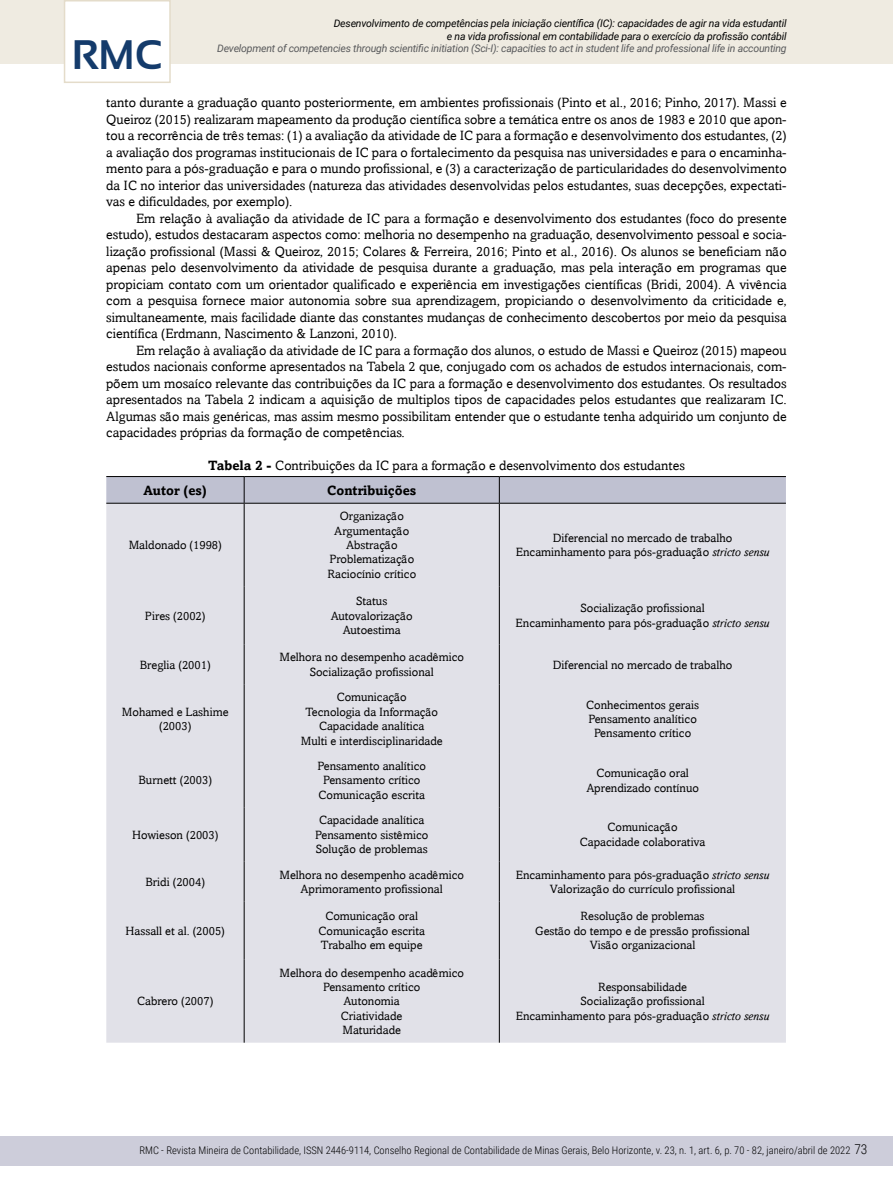
<style>
.page{position:relative;width:893px;height:1191px;background:#fff}
.page>*{position:absolute;margin:0;border:0;box-sizing:border-box;transform-origin:0 0}
.t1{font:700 41.25px "Sansation";color:#143b6b}
.t2{font:13.5px/16.5px "Amasis";color:#000;text-align:justify}
.t3{font:700 13.5px "Amasis";color:#000}
.t4{font:300 13.5px "Roboto Condensed";color:#000}
.t5{font:12px/14.4px "Amasis";color:#000;text-align:center}
.t6{font:italic 10.5px/12.6px "Roboto";letter-spacing:-.015em;color:#000;text-align:right}
.t7{font:300 10.5px "Roboto Condensed";color:#000}
.t8{font:italic 10.5px "Roboto";letter-spacing:-.02em;color:#58595b}
.s1{font-weight:700}
.s2{font-style:italic}
</style>
<div class="page">
<div style="left:0;top:1135px;width:893px;height:30px;background:#cdcdda"></div>
<div style="left:0;top:0;width:893px;height:64px;background:#efebe1"></div>
<div style="left:64px;top:0;width:107px;height:83px;background:#fff;border:2px solid #e4dcca"></div>
<div style="left:106px;top:504px;width:680px;height:538px;background:#e1e1e8"></div>
<hr style="left:244px;top:503px;width:1px;height:83px;background:#000">
<hr style="left:244px;top:586px;width:1px;height:58px;background:#000">
<hr style="left:244px;top:644px;width:1px;height:40px;background:#000">
<hr style="left:244px;top:684px;width:1px;height:69px;background:#000">
<hr style="left:244px;top:753px;width:1px;height:54px;background:#000">
<hr style="left:244px;top:807px;width:1px;height:54px;background:#000">
<hr style="left:244px;top:861px;width:1px;height:40px;background:#000">
<hr style="left:244px;top:901px;width:1px;height:58px;background:#000">
<hr style="left:244px;top:959px;width:1px;height:83px;background:#000">
<hr style="left:499px;top:503px;width:1px;height:83px;background:#000">
<hr style="left:499px;top:586px;width:1px;height:58px;background:#000">
<hr style="left:499px;top:644px;width:1px;height:40px;background:#000">
<hr style="left:499px;top:684px;width:1px;height:69px;background:#000">
<hr style="left:499px;top:753px;width:1px;height:54px;background:#000">
<hr style="left:499px;top:807px;width:1px;height:54px;background:#000">
<hr style="left:499px;top:861px;width:1px;height:40px;background:#000">
<hr style="left:499px;top:901px;width:1px;height:58px;background:#000">
<hr style="left:499px;top:959px;width:1px;height:83px;background:#000">
<hr style="left:244px;top:503px;width:255px;height:1px;background:#000">
<hr style="left:499px;top:503px;width:287px;height:1px;background:#000">
<svg style="left:106px;top:476px;width:680px;height:27px"></svg>
<hr style="left:106px;top:503px;width:138px;height:1px;background:#000">
<h1 class="t1" style="left:72px;top:32px;width:92px">RMC</h1>
<p class="t6" style="left:334px;top:17px;width:455px">Desenvolvimento de competências pela iniciação científica (IC): capacidades de agir na vida estudantil e na vida profissional em contabilidade para o exercício da profissão contábil</p>
<p class="t8" style="left:217px;top:41px;width:571px">Development of competencies through scientific initiation (Sci-I): capacities to act in student life and professional life in accounting</p>
<p class="t2" style="left:106px;top:94px;width:682px">tanto durante a graduação quanto posteriormente, em ambientes profissionais (Pinto et al., 2016; Pinho, 2017). Massi e Queiroz (2015) realizaram mapeamento da produção científica sobre a temática entre os anos de 1983 e 2010 que apon&shy;tou a recorrência de três temas: (1) a avaliação da atividade de IC para a formação e desenvolvimento dos estudantes, (2) a avaliação dos programas institucionais de IC para o fortalecimento da pesquisa nas universidades e para o encaminha&shy;mento para a pós-graduação e para o mundo profissional, e (3) a caracterização de particularidades do desenvolvimento da IC no interior das universidades (natureza das atividades desenvolvidas pelos estudantes, suas decepções, expectati&shy;vas e dificuldades, por exemplo).</p>
<p class="t2" style="left:106px;top:210px;width:682px;text-indent:30px">Em relação à avaliação da atividade de IC para a formação e desenvolvimento dos estudantes (foco do presente estudo), estudos destacaram aspectos como: melhoria no desempenho na graduação, desenvolvimento pessoal e socia&shy;lização profissional (Massi &amp; Queiroz, 2015; Colares &amp; Ferreira, 2016; Pinto et al., 2016). Os alunos se beneficiam não apenas pelo desenvolvimento da atividade de pesquisa durante a graduação, mas pela interação em programas que propiciam contato com um orientador qualificado e experiência em investigações científicas (Bridi, 2004). A vivência com a pesquisa fornece maior autonomia sobre sua aprendizagem, propiciando o desenvolvimento da criticidade e, simultaneamente, mais facilidade diante das constantes mudanças de conhecimento descobertos por meio da pesquisa científica (Erdmann, Nascimento &amp; Lanzoni, 2010).</p>
<p class="t2" style="left:106px;top:342px;width:682px;text-indent:30px">Em relação à avaliação da atividade de IC para a formação dos alunos, o estudo de Massi e Queiroz (2015) mapeou estudos nacionais conforme apresentados na Tabela 2 que, conjugado com os achados de estudos internacionais, com&shy;põem um mosaíco relevante das contribuições da IC para a formação e desenvolvimento dos estudantes. Os resultados apresentados na Tabela 2 indicam a aquisição de multiplos tipos de capacidades pelos estudantes que realizaram IC.<br>Algumas são mais genéricas, mas assim mesmo possibilitam entender que o estudante tenha adquirido um conjunto de capacidades próprias da formação de competências.</p>
<p class="t2" style="left:208px;top:457px;width:478px"><span class="s1">Tabela 2 -</span> Contribuições da IC para a formação e desenvolvimento dos estudantes</p>
<p class="t3" style="left:144px;top:482px;width:65px">Autor (es)</p>
<p class="t3" style="left:327px;top:482px;width:91px">Contribuições</p>
<p class="t5" style="left:129px;top:537px;width:95px">Maldonado (1998)</p>
<p class="t5" style="left:145px;top:608px;width:62px">Pires (2002)</p>
<p class="t5" style="left:327px;top:509px;width:90px">Organização<br>Argumentação<br>Abstração<br>Problematização<br>Raciocínio crítico</p>
<p class="t5" style="left:516px;top:530px;width:255px">Diferencial no mercado de trabalho<br>Encaminhamento para pós-graduação <span class="s2">stricto sensu</span></p>
<p class="t5" style="left:331px;top:594px;width:83px">Status<br>Autovalorização<br>Autoestima</p>
<p class="t5" style="left:516px;top:601px;width:255px">Socialização profissional<br>Encaminhamento para pós-graduação <span class="s2">stricto sensu</span></p>
<p class="t5" style="left:140px;top:657px;width:72px">Breglia (2001)</p>
<p class="t5" style="left:279px;top:650px;width:186px">Melhora no desempenho acadêmico<br>Socialização profissional</p>
<p class="t5" style="left:553px;top:657px;width:181px">Diferencial no mercado de trabalho</p>
<p class="t5" style="left:122px;top:704px;width:108px">Mohamed e Lashime (2003)</p>
<p class="t5" style="left:301px;top:690px;width:143px">Comunicação<br>Tecnologia da Informação<br>Capacidade analítica<br>Multi e interdisciplinaridade</p>
<p class="t5" style="left:586px;top:697px;width:114px">Conhecimentos gerais<br>Pensamento analítico<br>Pensamento crítico</p>
<p class="t5" style="left:138px;top:773px;width:75px">Burnett (2003)</p>
<p class="t5" style="left:132px;top:827px;width:88px">Howieson (2003)</p>
<p class="t5" style="left:318px;top:758px;width:110px">Pensamento analítico<br>Pensamento crítico<br>Comunicação escrita</p>
<p class="t5" style="left:586px;top:766px;width:114px">Comunicação oral<br>Aprendizado contínuo</p>
<p class="t5" style="left:315px;top:813px;width:115px">Capacidade analítica<br>Pensamento sistêmico<br>Solução de problemas</p>
<p class="t5" style="left:580px;top:820px;width:127px">Comunicação<br>Capacidade colaborativa</p>
<p class="t5" style="left:145px;top:874px;width:61px">Bridi (2004)</p>
<p class="t5" style="left:279px;top:867px;width:186px">Melhora no desempenho acadêmico<br>Aprimoramento profissional</p>
<p class="t5" style="left:516px;top:867px;width:255px">Encaminhamento para pós-graduação <span class="s2">stricto sensu<br></span>Valorização do currículo profissional</p>
<p class="t5" style="left:126px;top:923px;width:101px">Hassall et al. (2005)</p>
<p class="t5" style="left:318px;top:909px;width:108px">Comunicação oral<br>Comunicação escrita<br>Trabalho em equipe</p>
<p class="t5" style="left:535px;top:909px;width:216px">Resolução de problemas<br>Gestão do tempo e de pressão profissional<br>Visão organizacional</p>
<p class="t5" style="left:137px;top:994px;width:78px">Cabrero (2007)</p>
<p class="t5" style="left:279px;top:965px;width:186px">Melhora do desempenho acadêmico<br>Pensamento crítico<br>Autonomia<br>Criatividade<br>Maturidade</p>
<p class="t5" style="left:516px;top:979px;width:255px">Responsabilidade<br>Socialização profissional<br>Encaminhamento para pós-graduação <span class="s2">stricto sensu</span></p>
<p class="t4" style="left:854px;top:1140px;width:15px">73</p>
<p class="t7" style="left:139px;top:1143px;width:712px">RMC - Revista Mineira de Contabilidade, ISSN 2446-9114, Conselho Regional de Contabilidade de Minas Gerais, Belo Horizonte, v. 23, n. 1, art. 6, p. 70 - 82, janeiro/abril de 2022</p>
</div>
